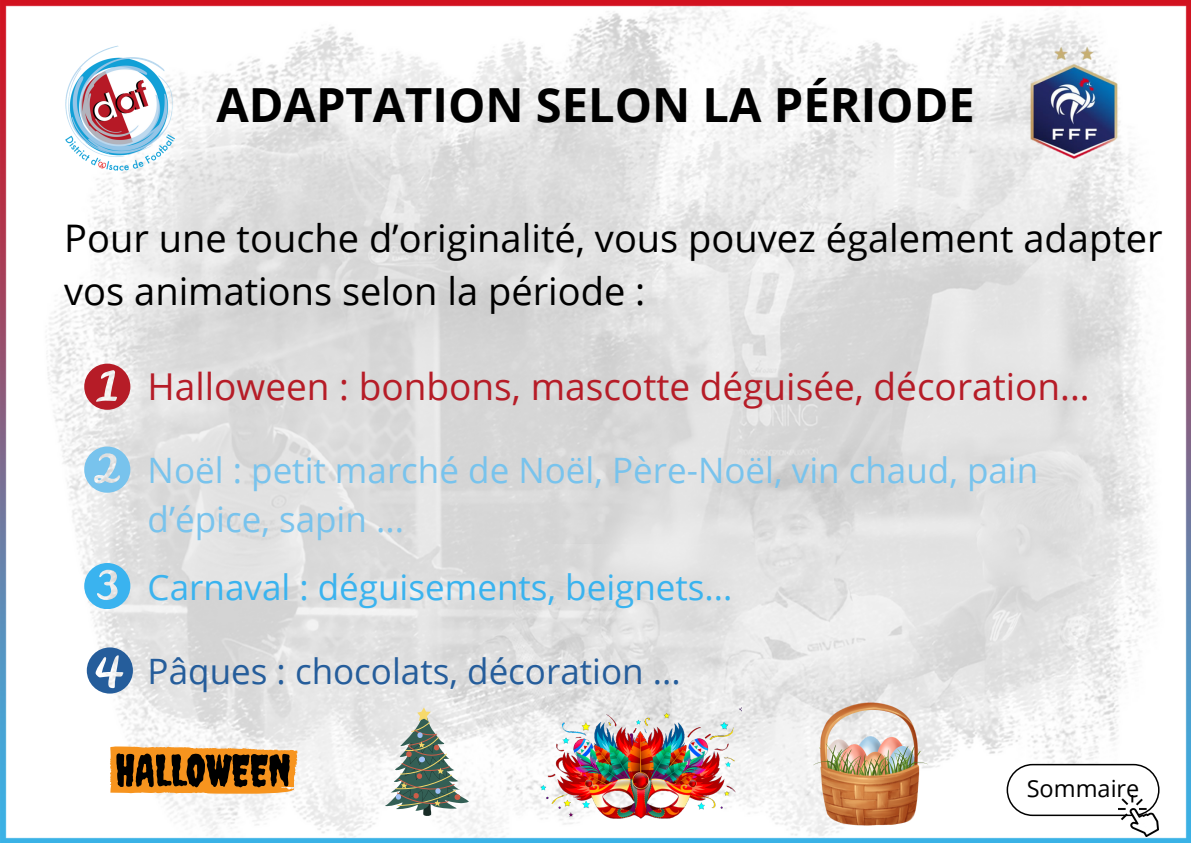
<style>
.page{position:relative;width:1191px;height:843px;background:#fff}
.page>*{position:absolute;margin:0;border:0;box-sizing:border-box;transform-origin:0 0}
.t1{font:700 47px "Open Sans";color:#000}
.t2{font:38px/52.5px "Open Sans";color:#000}
.t3{font:37px "Open Sans";color:#b61c27}
.t4{font:35px/48.8px "Open Sans";color:#78c3ed}
.t5{font:35px "Open Sans";color:#3ab3ef}
.t6{font:35px "Open Sans";color:#255d9b}
.t7{font:23.5px "Open Sans";color:#000}
</style>
<div class="page">
<img style="left:0;top:0;width:1190px;height:842px">
<img style="left:56px;top:40px;width:133px;height:138px">
<img style="left:1003px;top:33px;width:141px;height:143px">
<svg style="left:84px;top:363px;width:46px;height:46px"></svg>
<svg style="left:84px;top:446px;width:46px;height:46px"></svg>
<svg style="left:84px;top:563px;width:46px;height:45px"></svg>
<svg style="left:1006px;top:763px;width:153px;height:52px"></svg>
<img style="left:1118px;top:795px;width:40px;height:40px">
<svg style="left:87px;top:647px;width:45px;height:46px"></svg>
<svg style="left:110px;top:746px;width:188px;height:49px"></svg>
<svg style="left:385px;top:707px;width:84px;height:108px"></svg>
<img style="left:540px;top:702px;width:201px;height:117px">
<img style="left:813px;top:702px;width:114px;height:123px">
<p class="t1" style="left:216px;top:72px;width:760px">ADAPTATION SELON LA PÉRIODE</p>
<p class="t2" style="left:64px;top:211px;width:1099px">Pour une touche d’originalité, vous pouvez également adapter vos animations selon la période :</p>
<p class="t3" style="left:148px;top:360px;width:943px">Halloween : bonbons, mascotte déguisée, décoration...</p>
<p class="t4" style="left:148px;top:445px;width:892px">Noël : petit marché de Noël, Père-Noël, vin chaud, pain d’épice, sapin ...</p>
<p class="t5" style="left:148px;top:562px;width:586px">Carnaval : déguisements, beignets...</p>
<p class="t6" style="left:148px;top:646px;width:534px">Pâques : chocolats, décoration ...</p>
<p class="t7" style="left:1026px;top:771px;width:114px">Sommaire</p>
</div>
